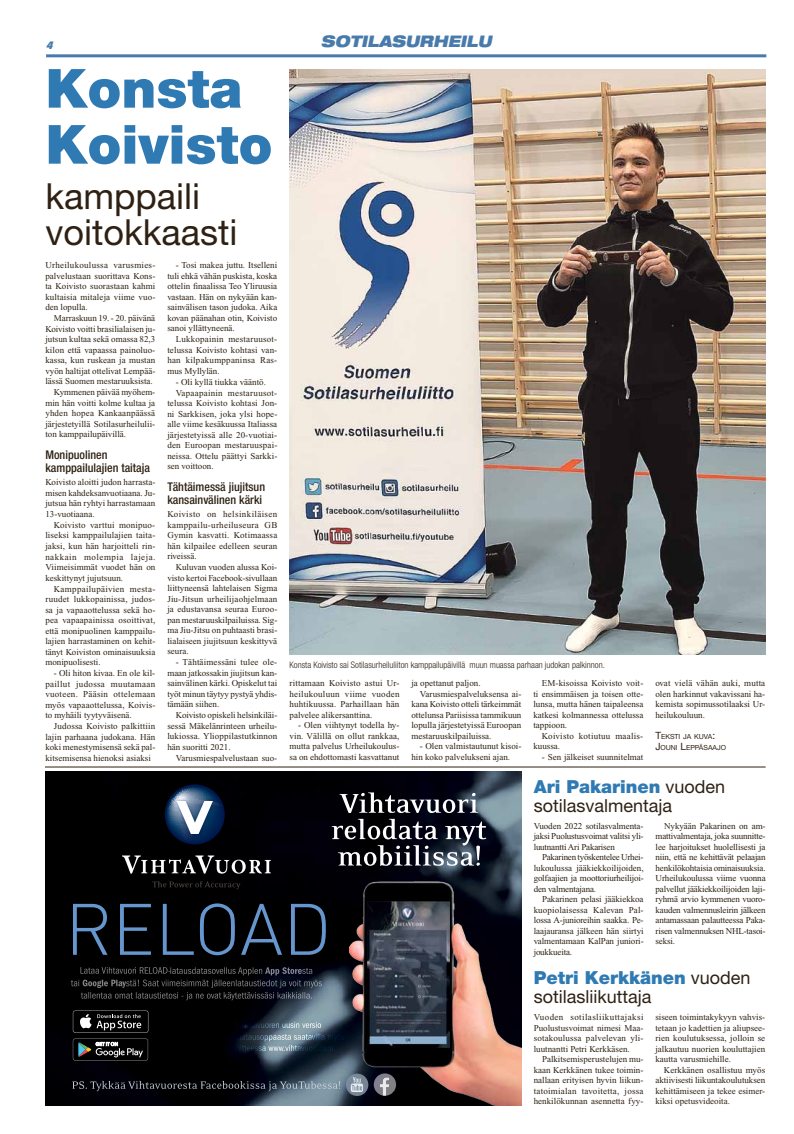
<style>
.page{position:relative;width:794px;height:1134px;background:#fff}
.page>*{position:absolute;margin:0;border:0;box-sizing:border-box;transform-origin:0 0}
.t1{font:900 54px/56px "Helvetica Neue LT Std";color:#2f7ab2}
.t2{font:36px/36px "Helvetica Neue LT Std";color:#2e2113}
.t3{font:18px/19px "Helvetica Neue LT Std";color:#2e2113}
.t4{font:italic 900 expanded 16px "Helvetica Neue LT Std";color:#487bab;scale:.9 1}
.t5{font:500 condensed 12px/13px "Helvetica Neue LT Std";color:#2e2113}
.t6{font:italic 700 11px "Delta";color:#487bab}
.t7{font:9px/10.5px "Times New Roman";color:#2e2113;text-align:justify}
.t8{font:300 condensed 9px "Helvetica Neue LT Std";color:#2e2113}
.t9{font:9px/10.5px "Times New Roman";letter-spacing:.025em;color:#2e2113}
.t10{font:7px/11px "Helvetica Neue LT Std";color:#2e2113}
.s1{font-size:10px}
.s2{font-weight:900;color:#2f7ab2}
</style>
<div class="page">
<hr style="left:46px;top:54px;width:720px;height:3px;background:#487bab">
<img style="left:45px;top:771px;width:476px;height:335px">
<img style="left:349px;top:882px;width:172px;height:224px">
<img style="left:367px;top:901px;width:82px;height:146px">
<svg style="left:339px;top:792px;width:139px;height:21px"></svg>
<svg style="left:331px;top:819px;width:155px;height:47px;background:#42444d"></svg>
<svg style="left:72px;top:1081px;width:268px;height:10px;background:#353c43"></svg>
<svg style="left:122px;top:855px;width:149px;height:19px"></svg>
<svg style="left:165px;top:784px;width:60px;height:60px"></svg>
<svg style="left:166px;top:786px;width:57px;height:57px;background:#445a77"></svg>
<svg style="left:73px;top:903px;width:253px;height:52px;background:#151f2b"></svg>
<svg style="left:71px;top:967px;width:251px;height:33px;background:#1a1b1f"></svg>
<div style="left:73px;top:1010px;width:75px;height:23px;background:#5c5b5a;border-radius:3px"></div>
<div style="left:73px;top:1011px;width:75px;height:21px;background:#000;border-radius:2px"></div>
<svg style="left:80px;top:1014px;width:61px;height:16px"></svg>
<svg style="left:73px;top:1038px;width:75px;height:23px;background:#2d2f2e"></svg>
<svg style="left:374px;top:1073px;width:22px;height:23px"></svg>
<svg style="left:346px;top:1074px;width:22px;height:22px"></svg>
<svg style="left:351px;top:1077px;width:12px;height:15px"></svg>
<svg style="left:240px;top:1022px;width:81px;height:6px"></svg>
<svg style="left:217px;top:1034px;width:127px;height:17px;background:#3a4957"></svg>
<svg style="left:152px;top:881px;width:88px;height:8px"></svg>
<img style="left:289px;top:69px;width:476px;height:586px">
<hr style="left:45px;top:767px;width:720px;height:1px;background:#2e2113">
<p class="t6" style="left:46px;top:38px;width:8px">4</p>
<h3 class="t4" style="left:321px;top:31px;width:191px">SOTILASURHEILU</h3>
<h1 class="t1" style="left:45px;top:60px;width:229px">Konsta<br>Koivisto</h1>
<h2 class="t2" style="left:45px;top:178px;width:194px">kamppaili voitokkaasti</h2>
<p class="t7" style="left:45px;top:260px;width:112px">Urheilukoulussa varusmies&shy;palvelustaan suorittava Kons&shy;ta Koivisto suorastaan kahmi kultaisia mitaleja viime vuo&shy;den lopulla.</p>
<p class="t7" style="left:54px;top:313px;width:103px">Marraskuun 19. - 20. päivänä</p>
<p class="t7" style="left:45px;top:323px;width:111px">Koivisto voitti brasilialaisen ju-</p>
<p class="t7" style="left:45px;top:334px;width:111px">jutsun kultaa sekä omassa 82,3</p>
<p class="t7" style="left:45px;top:344px;width:111px">kilon että vapaassa painoluo-</p>
<p class="t7" style="left:45px;top:355px;width:111px">kassa, kun ruskean ja mustan</p>
<p class="t7" style="left:45px;top:365px;width:111px">vyön haltijat ottelivat Lempää-</p>
<p class="t7" style="left:45px;top:376px;width:109px">lässä Suomen mestaruuksista.</p>
<p class="t7" style="left:54px;top:387px;width:103px">Kymmenen päivää myöhem-</p>
<p class="t7" style="left:45px;top:398px;width:111px">min hän voitti kolme kultaa ja</p>
<p class="t7" style="left:45px;top:408px;width:111px">yhden hopea Kankaanpäässä</p>
<p class="t7" style="left:45px;top:419px;width:111px">järjestetyillä Sotilasurheilulii-</p>
<p class="t7" style="left:45px;top:429px;width:82px">ton kamppailupäivillä.</p>
<h3 class="t5" style="left:45px;top:448px;width:106px">Monipuolinen kamppailulajien taitaja</h3>
<p class="t7" style="left:45px;top:477px;width:111px">Koivisto aloitti judon harrasta&shy;misen kahdeksanvuotiaana. Ju&shy;jutsua hän ryhtyi harrastamaan 13-vuotiaana.</p>
<p class="t7" style="left:45px;top:520px;width:112px;text-indent:9px">Koivisto varttui monipuo&shy;liseksi kamppailulajien taita&shy;jaksi, kun hän harjoitteli rin&shy;nakkain molempia lajeja.<br>Viimeisimmät vuodet hän on keskittynyt jujutsuun.</p>
<p class="t7" style="left:45px;top:583px;width:112px;text-indent:9px">Kamppailupäivien mesta&shy;ruudet lukkopainissa, judos&shy;sa ja vapaaottelussa sekä ho&shy;pea vapaapainissa osoittivat, että monipuolinen kamppailu&shy;lajien harrastaminen on kehit&shy;tänyt Koiviston ominaisuuksia monipuolisesti.</p>
<p class="t7" style="left:45px;top:668px;width:111px;text-indent:9px">- Oli hiton kivaa. En ole kil&shy;paillut judossa muutamaan vuoteen. Pääsin ottelemaan myös vapaaottelussa, Koivis&shy;to myhäili tyytyväisenä.</p>
<p class="t7" style="left:45px;top:721px;width:111px;text-indent:9px">Judossa Koivisto palkittiin lajin parhaana judokana. Hän koki menestymisensä sekä pal&shy;kitsemisensa hienoksi asiaksi</p>
<p class="t7" style="left:167px;top:260px;width:111px;text-indent:9px">- Tosi makea juttu. Itselleni tuli ehkä vähän puskista, koska ottelin finaalissa Teo Yliruusia vastaan. Hän on nykyään kan&shy;sainvälisen tason judoka. Aika kovan päänahan otin, Koivisto sanoi yllättyneenä.</p>
<p class="t7" style="left:167px;top:334px;width:111px;text-indent:9px">Lukkopainin mestaruusot&shy;telussa Koivisto kohtasi van&shy;han kilpakumppaninsa Ras&shy;mus Myllylän.</p>
<p class="t7" style="left:176px;top:376px;width:92px">- Oli kyllä tiukka vääntö.</p>
<p class="t9" style="left:176px;top:387px;width:103px">Vapaapainin mestaruusot-</p>
<p class="t7" style="left:167px;top:398px;width:111px">telussa Koivisto kohtasi Jon-</p>
<p class="t7" style="left:167px;top:408px;width:112px">ni Sarkkisen, joka ylsi hope-</p>
<p class="t7" style="left:167px;top:419px;width:111px">alle viime kesäkuussa Italiassa</p>
<p class="t7" style="left:167px;top:429px;width:111px">järjestetyissä alle 20-vuotiai-</p>
<p class="t7" style="left:167px;top:440px;width:111px">den Euroopan mestaruuspai-</p>
<p class="t7" style="left:167px;top:450px;width:111px">neissa. Ottelu päättyi Sarkki-</p>
<p class="t7" style="left:167px;top:461px;width:48px">sen voittoon.</p>
<h3 class="t5" style="left:167px;top:480px;width:99px">Tähtäimessä jiujitsun kansainvälinen kärki</h3>
<p class="t7" style="left:167px;top:509px;width:111px">Koivisto on helsinkiläisen kamppailu-urheiluseura GB Gymin kasvatti. Kotimaassa hän kilpailee edelleen seuran riveissä.</p>
<p class="t7" style="left:167px;top:562px;width:112px;text-indent:9px">Kuluvan vuoden alussa Koi&shy;visto kertoi Facebook-sivullaan liittyneensä lahtelaisen Sigma Jiu-Jitsun urheilijaohjelmaan ja edustavansa seuraa Euroo&shy;pan mestaruuskilpailuissa. Sig&shy;ma Jiu-Jitsu on puhtaasti brasi&shy;lialaiseen jiujitsuun keskittyvä seura.</p>
<p class="t7" style="left:167px;top:657px;width:111px;text-indent:9px">- Tähtäimessäni tulee ole&shy;maan jatkossakin jiujitsun kan&shy;sainvälinen kärki. Opiskelut tai työt minun täytyy pystyä yhdis&shy;tämään siihen.</p>
<p class="t7" style="left:167px;top:710px;width:111px;text-indent:9px">Koivisto opiskeli helsinkiläi&shy;sessä Mäkelänrinteen urheilu&shy;lukiossa. Ylioppilastutkinnon hän suoritti 2021.</p>
<p class="t7" style="left:176px;top:752px;width:103px">Varusmiespalvelustaan suo-</p>
<p class="t8" style="left:289px;top:660px;width:317px">Konsta Koivisto sai Sotilasurheiluliiton kamppailupäivillä muun muassa parhaan judokan palkinnon.</p>
<p class="t7" style="left:289px;top:678px;width:111px">rittamaan Koivisto astui Ur&shy;heilukouluun viime vuoden huhtikuussa. Parhaillaan hän palvelee alikersanttina.</p>
<p class="t7" style="left:289px;top:720px;width:111px;text-indent:9px">- Olen viihtynyt todella hy&shy;vin. Välillä on ollut rankkaa, mutta palvelus Urheilukoulus&shy;sa on ehdottomasti kasvattanut</p>
<p class="t7" style="left:411px;top:678px;width:71px">ja opettanut paljon.</p>
<p class="t7" style="left:420px;top:689px;width:103px">Varusmiespalveluksensa ai-</p>
<p class="t7" style="left:411px;top:699px;width:111px">kana Koivisto otteli tärkeimmät</p>
<p class="t7" style="left:411px;top:710px;width:111px">ottelunsa Pariisissa tammikuun</p>
<p class="t7" style="left:411px;top:720px;width:111px">lopulla järjestetyissä Euroopan</p>
<p class="t7" style="left:411px;top:731px;width:81px">mestaruuskilpailuissa.</p>
<p class="t7" style="left:411px;top:741px;width:111px;text-indent:9px">- Olen valmistautunut kisoi&shy;hin koko palvelukseni ajan.</p>
<p class="t7" style="left:533px;top:678px;width:111px;text-indent:9px">EM-kisoissa Koivisto voit&shy;ti ensimmäisen ja toisen otte&shy;lunsa, mutta hänen taipaleensa katkesi kolmannessa ottelussa tappioon.</p>
<p class="t9" style="left:533px;top:731px;width:111px;text-indent:9px">Koivisto kotiutuu maalis&shy;kuussa.</p>
<p class="t7" style="left:542px;top:752px;width:103px">- Sen jälkeiset suunnitelmat</p>
<p class="t7" style="left:655px;top:678px;width:111px">ovat vielä vähän auki, mutta olen harkinnut vakavissani ha&shy;kemista sopimussotilaaksi Ur&shy;heilukouluun.</p>
<p class="t10" style="left:655px;top:731px;width:16px"><span class="s1">T</span>EKST</p>
<p class="t10" style="left:655px;top:731px;width:72px;text-indent:23px">I JA KUVA<span class="s1">:<br>J</span>OUNI <span class="s1">L</span>EPPÄSAAJO</p>
<h3 class="t3" style="left:533px;top:776px;width:193px"><span class="s2">Ari Pakarinen</span> vuoden sotilasvalmentaja</h3>
<p class="t7" style="left:533px;top:821px;width:111px">Vuoden 2022 sotilasvalmenta&shy;jaksi Puolustusvoimat valitsi yli&shy;luutnantti Ari Pakarisen</p>
<p class="t7" style="left:533px;top:852px;width:111px;text-indent:9px">Pakarinen työskentelee Urhei&shy;lukoulussa jääkiekkoilijoiden, golfaajien ja moottoriurheilijoi&shy;den valmentajana.</p>
<p class="t7" style="left:533px;top:894px;width:111px;text-indent:9px">Pakarinen pelasi jääkiekkoa kuopiolaisessa Kalevan Pal&shy;lossa A-junioreihin saakka. Pe&shy;laajauransa jälkeen hän siirtyi valmentamaan KalPan juniori&shy;joukkueita.</p>
<p class="t7" style="left:655px;top:821px;width:111px;text-indent:9px">Nykyään Pakarinen on am&shy;mattivalmentaja, joka suunnitte&shy;lee harjoitukset huolellisesti ja niin, että ne kehittävät pelaajan henkilökohtaisia ominaisuuksia.<br>Urheilukoulussa viime vuonna palvellut jääkiekkoilijoiden laji&shy;ryhmä arvio kymmenen vuoro&shy;kauden valmennusleirin jälkeen antamassaan palautteessa Paka&shy;risen valmennuksen NHL-tasoi&shy;seksi.</p>
<h3 class="t3" style="left:533px;top:967px;width:218px"><span class="s2">Petri Kerkkänen</span> vuoden sotilasliikuttaja</h3>
<p class="t7" style="left:533px;top:1012px;width:111px">Vuoden sotilasliikuttajaksi Puolustusvoimat nimesi Maa&shy;sotakoulussa palvelevan yli&shy;luutnantti Petri Kerkkäsen.</p>
<p class="t7" style="left:533px;top:1054px;width:111px;text-indent:9px">Palkitsemisperustelujen mu&shy;kaan Kerkkänen tukee toimin&shy;nallaan erityisen hyvin liikun&shy;tatoimialan tavoitetta, jossa henkilökunnan asennetta fyy-</p>
<p class="t7" style="left:655px;top:1012px;width:111px">siseen toimintakykyyn vahvis&shy;tetaan jo kadettien ja aliupsee&shy;rien koulutuksessa, jolloin se jalkautuu nuorien kouluttajien kautta varusmiehille.</p>
<p class="t7" style="left:655px;top:1064px;width:111px;text-indent:9px">Kerkkänen osallistuu myös aktiivisesti liikuntakoulutuksen kehittämiseen ja tekee esimer&shy;kiksi opetusvideoita.</p>
</div>
